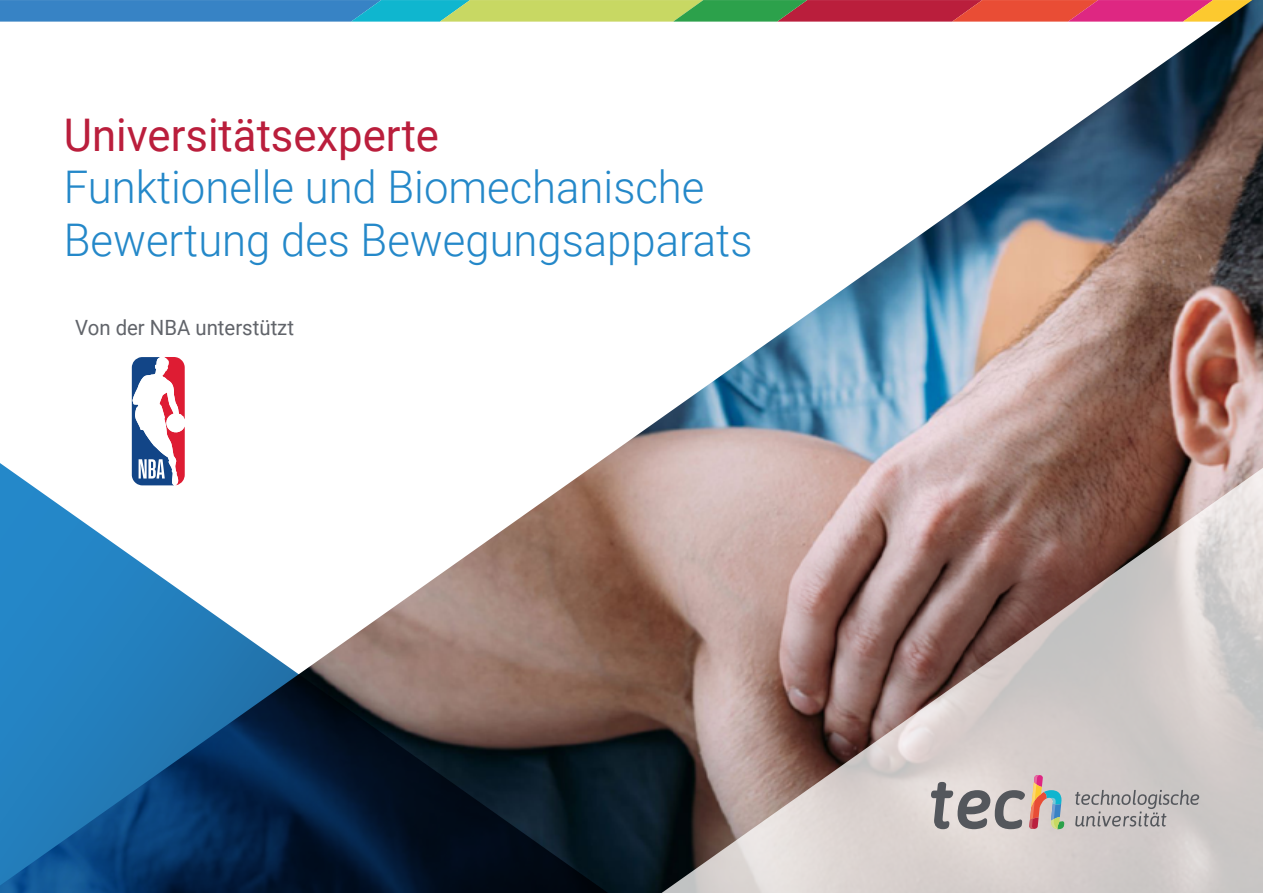
<style>
.page{position:relative;width:1263px;height:893px;background:#fff}
.page>*{position:absolute;margin:0;border:0;box-sizing:border-box;transform-origin:0 0}
.t1{font:300 45px/52.5px "Roboto";color:#2488c9}
.t2{font:45px "Roboto";color:#ba1e3c}
.t3{font:21px "Roboto";color:#61646a}
</style>
<div class="page">
<img style="left:0;top:0;width:1263px;height:454px">
<svg style="left:0;top:446px;width:638px;height:447px"></svg>
<svg style="left:631px;top:454px;width:632px;height:439px"></svg>
<svg style="left:132px;top:357px;width:53px;height:128px"></svg>
<svg style="left:931px;top:775px;width:133px;height:54px"></svg>
<svg style="left:1075px;top:790px;width:124px;height:36px"></svg>
<p class="t2" style="left:64px;top:103px;width:377px">Universitätsexperte</p>
<p class="t1" style="left:64px;top:159px;width:690px">Funktionelle und Biomechanische<br>Bewertung des Bewegungsapparats</p>
<p class="t3" style="left:75px;top:313px;width:220px">Von der NBA unterstützt</p>
</div>
